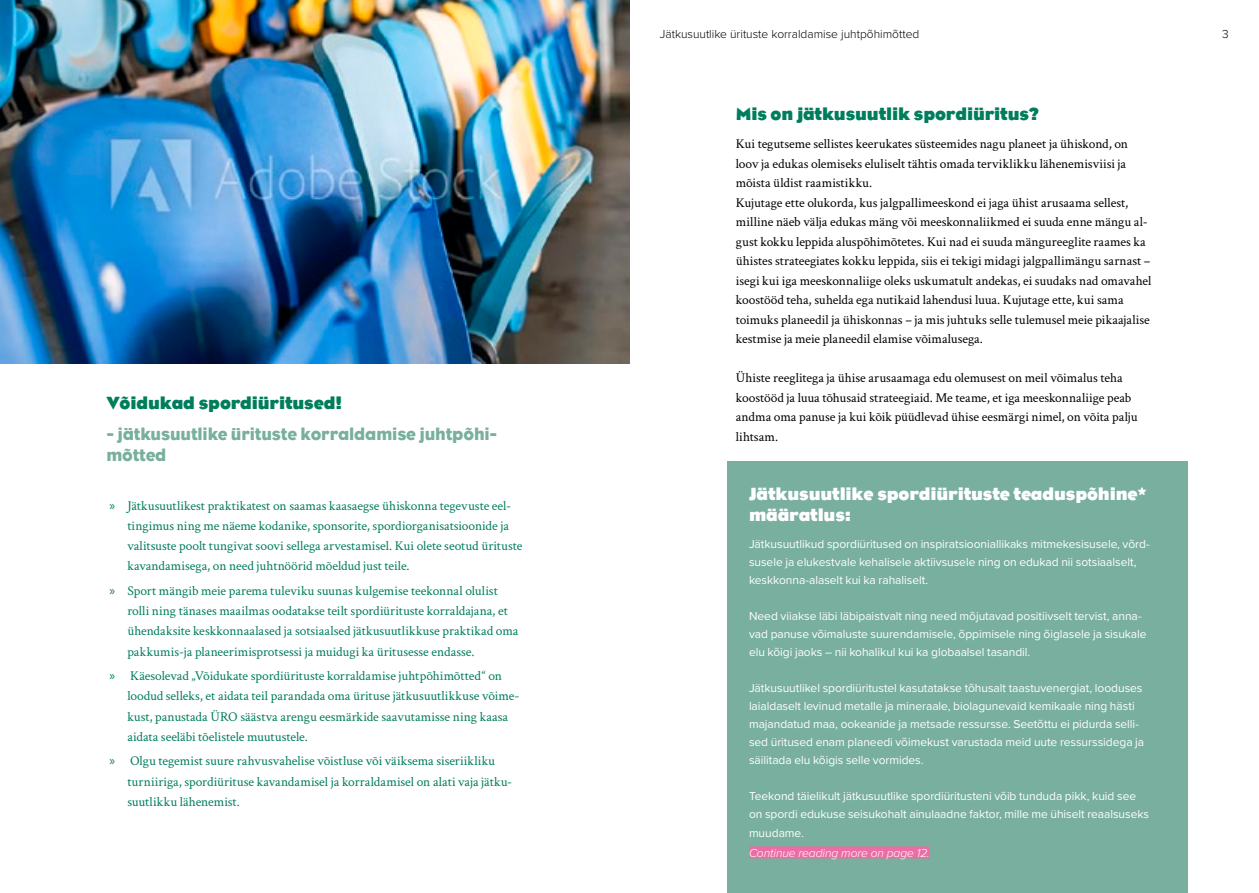
<style>
.page{position:relative;width:1259px;height:893px;background:#fff}
.page>*{position:absolute;margin:0;border:0;box-sizing:border-box;transform-origin:0 0}
.t1{font:700 18px "Bureau Eagle";letter-spacing:-.01em;color:#007d5d}
.t2{font:700 18px/21.6px "Bureau Eagle";letter-spacing:-.01em;color:#fff}
.t3{font:18px/21.6px "Bureau Eagle";letter-spacing:-.01em;color:#78af9e}
.t4{font:13.5px/20.2px "Crimson Text";color:#007d5d}
.t5{font:13.5px/19.5px "Crimson Text";color:#000}
.t6{font:12px/18px "Proxima Nova";letter-spacing:-.005em;color:#fff}
.t7{font:300 12px "Proxima Nova";color:#000}
.t8{font:italic 300 12px "Proxima Nova";letter-spacing:-.005em;color:#fff}
.s1{font-family:"Myriad Pro"}
</style>
<div class="page">
<div style="left:727px;top:461px;width:460px;height:432px;background:#78af9e"></div>
<div style="left:749px;top:846px;width:180px;height:12px;background:#ec6da6"></div>
<img style="left:0;top:0;width:629px;height:364px">
<h1 class="t1" style="left:106px;top:393px;width:237px">Võidukad spordiüritused!</h1>
<h1 class="t3" style="left:106px;top:423px;width:392px">- jätkusuutlike ürituste korraldamise juhtpõhi&shy;mõtted</h1>
<p class="t4" style="left:127px;top:495px;width:396px;text-indent:-18px"><span class="s1">»</span> Jätkusuutlikest praktikatest on saamas kaasaegse ühiskonna tegevuste eel&shy;tingimus ning me näeme kodanike, sponsorite, spordiorganisatsioonide ja valitsuste poolt tungivat soovi sellega arvestamisel. Kui olete seotud ürituste kavandamisega, on need juhtnöörid mõeldud just teile.</p>
<p class="t4" style="left:127px;top:580px;width:393px;text-indent:-18px"><span class="s1">»</span> Sport mängib meie parema tuleviku suunas kulgemise teekonnal olulist rolli ning tänases maailmas oodatakse teilt spordiürituste korraldajana, et ühendaksite keskkonnaalased ja sotsiaalsed jätkusuutlikkuse praktikad oma pakkumis-ja planeerimisprotsessi ja muidugi ka üritusesse endasse.</p>
<p class="t4" style="left:127px;top:665px;width:393px;text-indent:-18px"><span class="s1">»</span> Käesolevad „Võidukate spordiürituste korraldamise juhtpõhimõtted“ on loodud selleks, et aidata teil parandada oma ürituse jätkusuutlikkuse võime&shy;kust, panustada ÜRO säästva arengu eesmärkide saavutamisse ning kaasa aidata seeläbi tõelistele muutustele.</p>
<p class="t4" style="left:127px;top:750px;width:386px;text-indent:-18px"><span class="s1">»</span> Olgu tegemist suure rahvusvahelise võistluse või väiksema siseriikliku turniiriga, spordiürituse kavandamisel ja korraldamisel on alati vaja jätku&shy;suutlikku lähenemist.</p>
<p class="t7" style="left:660px;top:25px;width:261px">Jätkusuutlike ürituste korraldamise juhtpõhimõtted</p>
<p class="t7" style="left:1222px;top:25px;width:8px">3</p>
<h1 class="t1" style="left:736px;top:104px;width:304px">Mis on jätkusuutlik spordiüritus?</h1>
<p class="t5" style="left:736px;top:134px;width:417px">Kui tegutseme sellistes keerukates süsteemides nagu planeet ja ühiskond, on loov ja edukas olemiseks eluliselt tähtis omada terviklikku lähenemisviisi ja mõista üldist raamistikku.<br>Kujutage ette olukorda, kus jalgpallimeeskond ei jaga ühist arusaama sellest, milline näeb välja edukas mäng või meeskonnaliikmed ei suuda enne mängu al&shy;gust kokku leppida aluspõhimõtetes. Kui nad ei suuda mängureeglite raames ka ühistes strateegiates kokku leppida, siis ei tekigi midagi jalgpallimängu sarnast – isegi kui iga meeskonnaliige oleks uskumatult andekas, ei suudaks nad omavahel koostööd teha, suhelda ega nutikaid lahendusi luua. Kujutage ette, kui sama toimuks planeedil ja ühiskonnas – ja mis juhtuks selle tulemusel meie pikaajalise kestmise ja meie planeedil elamise võimalusega.</p>
<p class="t5" style="left:736px;top:368px;width:403px">Ühiste reeglitega ja ühise arusaamaga edu olemusest on meil võimalus teha koostööd ja luua tõhusaid strateegiaid. Me teame, et iga meeskonnaliige peab andma oma panuse ja kui kõik püüdlevad ühise eesmärgi nimel, on võita palju lihtsam.</p>
<h1 class="t2" style="left:749px;top:483px;width:399px">Jätkusuutlike spordiürituste teaduspõhine* määratlus:</h1>
<p class="t6" style="left:749px;top:534px;width:402px">Jätkusuutlikud spordiüritused on inspiratsiooniallikaks mitmekesisusele, võrd&shy;susele ja elukestvale kehalisele aktiivsusele ning on edukad nii sotsiaalselt, keskkonna-alaselt kui ka rahaliselt.</p>
<p class="t6" style="left:749px;top:606px;width:399px">Need viiakse läbi läbipaistvalt ning need mõjutavad positiivselt tervist, anna&shy;vad panuse võimaluste suurendamisele, õppimisele ning õiglasele ja sisukale elu kõigi jaoks – nii kohalikul kui ka globaalsel tasandil.</p>
<p class="t6" style="left:749px;top:678px;width:397px">Jätkusuutlikel spordiüritustel kasutatakse tõhusalt taastuvenergiat, looduses laialdaselt levinud metalle ja mineraale, biolagunevaid kemikaale ning hästi majandatud maa, ookeanide ja metsade ressursse. Seetõttu ei pidurda selli&shy;sed üritused enam planeedi võimekust varustada meid uute ressurssidega ja säilitada elu kõigis selle vormides.</p>
<p class="t6" style="left:749px;top:786px;width:402px">Teekond täielikult jätkusuutlike spordiüritusteni võib tunduda pikk, kuid see on spordi edukuse seisukohalt ainulaadne faktor, mille me ühiselt reaalsuseks</p>
<p class="t6" style="left:749px;top:824px;width:56px">muudame.</p>
<p class="t8" style="left:749px;top:844px;width:182px">Continue reading more on page 12.</p>
</div>
